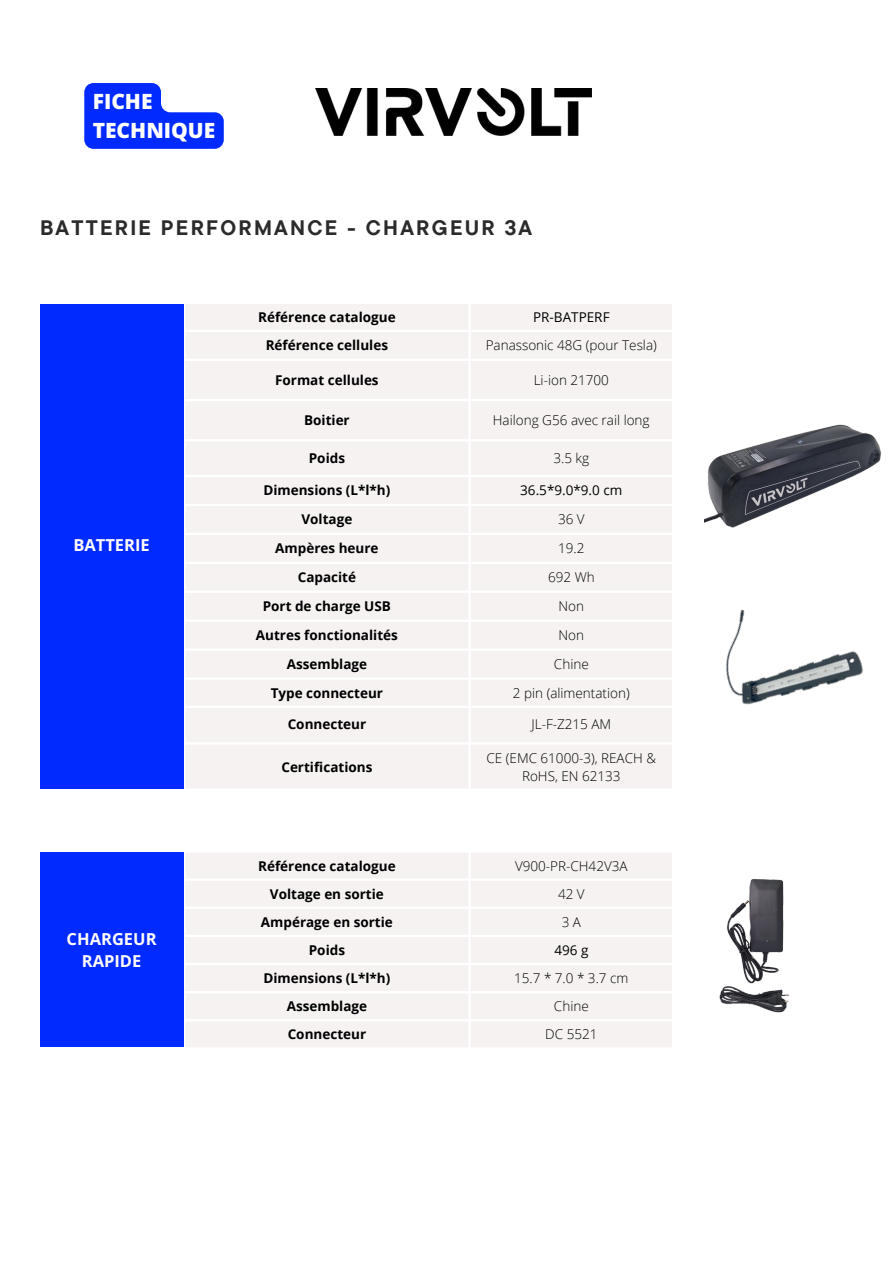
<style>
.page{position:relative;width:894px;height:1264px;background:#fff}
.page>*{position:absolute;margin:0;border:0;box-sizing:border-box;transform-origin:0 0}
.t1{font:800 21px/29.2px "Open Sans";color:#fff}
.t2{font:700 20.85px "TT Commons Pro";letter-spacing:.11em;color:#2b2b2b}
.t3{font:700 16.5px/22.5px "Open Sans";color:#fffdff;text-align:center}
.t4{font:700 13.5px "Open Sans";color:#000}
.t5{font:300 13.5px/18px "Open Sans";color:#000;text-align:center}
.t6{font:13.5px "Open Sans";color:#000}
</style>
<div class="page">
<img style="left:315px;top:89px;width:276px;height:47px">
<div style="left:40px;top:304px;width:143px;height:484px;background:#012aff"></div>
<div style="left:186px;top:304px;width:485px;height:484px;background:#f6f2f2"></div>
<div style="left:40px;top:852px;width:143px;height:195px;background:#012aff"></div>
<div style="left:186px;top:853px;width:485px;height:194px;background:#f6f2f2"></div>
<img style="left:704px;top:424px;width:178px;height:104px">
<img style="left:719px;top:879px;width:71px;height:134px">
<img style="left:726px;top:609px;width:137px;height:96px">
<svg style="left:84px;top:83px;width:140px;height:66px"></svg>
<p class="t1" style="left:93px;top:86px;width:124px">FICHE<br>TECHNIQUE</p>
<p class="t2" style="left:40px;top:214px;width:493px">BATTERIE PERFORMANCE - CHARGEUR 3A</p>
<p class="t3" style="left:73px;top:534px;width:78px">BATTERIE</p>
<p class="t3" style="left:67px;top:927px;width:91px">CHARGEUR<br>RAPIDE</p>
<p class="t4" style="left:258px;top:307px;width:139px">Référence catalogue</p>
<p class="t6" style="left:533px;top:307px;width:78px">PR-BATPERF</p>
<p class="t4" style="left:266px;top:335px;width:124px">Référence cellules</p>
<p class="t5" style="left:485px;top:336px;width:173px">Panassonic 48G (pour Tesla)</p>
<p class="t4" style="left:275px;top:370px;width:105px">Format cellules</p>
<p class="t5" style="left:533px;top:370px;width:77px">Li-ion 21700</p>
<p class="t4" style="left:304px;top:410px;width:47px">Boitier</p>
<p class="t5" style="left:493px;top:410px;width:158px">Hailong G56 avec rail long</p>
<p class="t4" style="left:309px;top:448px;width:38px">Poids</p>
<p class="t5" style="left:553px;top:448px;width:37px">3.5 kg</p>
<p class="t4" style="left:263px;top:480px;width:128px">Dimensions (L*l*h)</p>
<p class="t6" style="left:520px;top:480px;width:104px">36.5*9.0*9.0 cm</p>
<p class="t4" style="left:301px;top:509px;width:52px">Voltage</p>
<p class="t5" style="left:558px;top:510px;width:28px">36 V</p>
<p class="t4" style="left:275px;top:538px;width:105px">Ampères heure</p>
<p class="t5" style="left:558px;top:539px;width:28px">19.2</p>
<p class="t4" style="left:298px;top:567px;width:60px">Capacité</p>
<p class="t5" style="left:548px;top:567px;width:48px">692 Wh</p>
<p class="t4" style="left:263px;top:596px;width:130px">Port de charge USB</p>
<p class="t5" style="left:558px;top:596px;width:27px">Non</p>
<p class="t4" style="left:256px;top:625px;width:143px">Autres fonctionalités</p>
<p class="t5" style="left:558px;top:625px;width:27px">Non</p>
<p class="t4" style="left:286px;top:654px;width:82px">Assemblage</p>
<p class="t5" style="left:554px;top:654px;width:36px">Chine</p>
<p class="t4" style="left:271px;top:683px;width:114px">Type connecteur</p>
<p class="t5" style="left:513px;top:683px;width:118px">2 pin (alimentation)</p>
<p class="t4" style="left:287px;top:715px;width:80px">Connecteur</p>
<p class="t5" style="left:531px;top:715px;width:81px">JL-F-Z215 AM</p>
<p class="t4" style="left:281px;top:757px;width:93px">Certifications</p>
<p class="t5" style="left:486px;top:748px;width:171px">CE (EMC 61000-3), REACH &amp;<br>RoHS, EN 62133</p>
<p class="t4" style="left:258px;top:856px;width:139px">Référence catalogue</p>
<p class="t5" style="left:515px;top:856px;width:114px">V900-PR-CH42V3A</p>
<p class="t4" style="left:270px;top:884px;width:115px">Voltage en sortie</p>
<p class="t5" style="left:558px;top:884px;width:28px">42 V</p>
<p class="t4" style="left:261px;top:912px;width:133px">Ampérage en sortie</p>
<p class="t5" style="left:561px;top:912px;width:21px">3 A</p>
<p class="t4" style="left:309px;top:940px;width:38px">Poids</p>
<p class="t6" style="left:554px;top:940px;width:36px">496 g</p>
<p class="t4" style="left:263px;top:968px;width:128px">Dimensions (L*l*h)</p>
<p class="t5" style="left:514px;top:968px;width:116px">15.7 * 7.0 * 3.7 cm</p>
<p class="t4" style="left:286px;top:996px;width:82px">Assemblage</p>
<p class="t5" style="left:554px;top:997px;width:36px">Chine</p>
<p class="t4" style="left:287px;top:1025px;width:80px">Connecteur</p>
<p class="t5" style="left:545px;top:1025px;width:54px">DC 5521</p>
</div>
